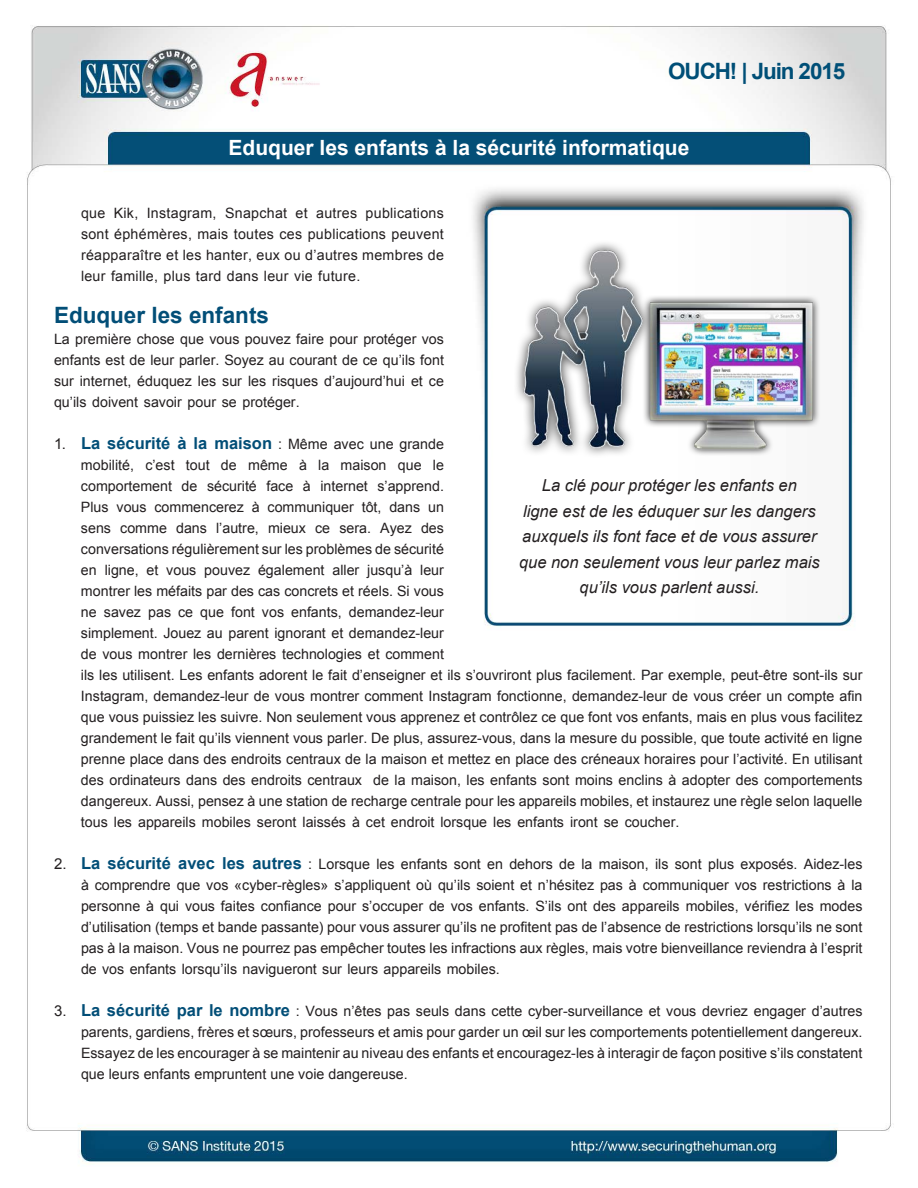
<style>
.page{position:relative;width:918px;height:1188px;background:#fff}
.page>*{position:absolute;margin:0;border:0;box-sizing:border-box;transform-origin:0 0}
.MainText{font:700 22.5px "Arial";color:#024e77}
.t1{font:700 22.5px "Arial";letter-spacing:-.05em;color:#004f77}
.t2{font:700 21px "Arial";color:#fff}
.t3{font:italic 16.5px/25.5px "Arial";color:#231f20;text-align:center}
.t4{font:700 16.5px "Arial";color:#024e77}
.t5{font:15px "Arial";color:#231f20}
.MainText-2{font:14.25px/21px "Arial";color:#231f20;text-align:justify}
.MainText-3{font:14.25px/21px "Arial";letter-spacing:.02em;color:#231f20}
</style>
<div class="page">
<img style="left:26px;top:25px;width:865px;height:1139px">
<img style="left:501px;top:229px;width:331px;height:237px">
<h1 class="t1" style="left:668px;top:56px;width:179px">OUCH! | Juin 2015</h1>
<h2 class="t2" style="left:229px;top:134px;width:462px">Eduquer les enfants laà sécurité informatique</h2>
<p class="MainText-3" style="left:225px;top:202px;width:64px">Snapchat</p>
<p class="MainText-2" style="left:114px;top:202px;width:26px">Kik,</p>
<p class="MainText-3" style="left:147px;top:202px;width:71px">Instagram,</p>
<p class="MainText-3" style="left:366px;top:202px;width:80px">publications</p>
<p class="MainText-2" style="left:296px;top:202px;width:14px">et</p>
<p class="MainText-2" style="left:316px;top:202px;width:43px">autres</p>
<p class="MainText-3" style="left:81px;top:202px;width:364px">que<br>sont éphémères, mais toutes ces publications peuvent réapparaître et les hanter, eux ou ’d autres membres de leur famille, plus tard dans leur vie future.</p>
<p class="MainText" style="left:54px;top:300px;width:217px">Eduquer les enfants</p>
<p class="MainText-2" style="left:54px;top:328px;width:391px">La première chose que vous pouvez faire pour protéger vos enfants est de leur parler. Soyez au courant de ce qu’ils font sur internet, éduquez les sur les risques ’d aujourd’hui et ce qu’ils doivent savoir pour se protéger.</p>
<p class="MainText-2" style="left:278px;top:433px;width:167px">: Même avec une grande</p>
<p class="t4" style="left:81px;top:432px;width:193px">La sécurité à la maison</p>
<p class="t5" style="left:54px;top:434px;width:13px">1.</p>
<p class="t5" style="left:54px;top:854px;width:14px">2.</p>
<p class="t5" style="left:54px;top:1001px;width:14px">3.</p>
<p class="MainText-2" style="left:81px;top:454px;width:55px">mobilité,</p>
<p class="MainText-2" style="left:145px;top:454px;width:31px">’c est</p>
<p class="MainText-2" style="left:186px;top:454px;width:25px">tout</p>
<p class="MainText-2" style="left:221px;top:454px;width:17px">de</p>
<p class="MainText-2" style="left:248px;top:454px;width:41px">même</p>
<p class="MainText-2" style="left:299px;top:454px;width:9px">à</p>
<p class="MainText-2" style="left:318px;top:454px;width:13px">la</p>
<p class="MainText-2" style="left:341px;top:454px;width:47px">maison</p>
<p class="MainText-2" style="left:398px;top:454px;width:25px">que</p>
<p class="MainText-2" style="left:433px;top:454px;width:13px">le</p>
<p class="t3" style="left:519px;top:473px;width:302px">La clé pour protéger les enfants en<br>ligne est de les éduquer sur les dangers auxquels ils font face et de vous assurer que non seulement vous leur parlez mais qu’ils vous parlent aussi.</p>
<p class="MainText-2" style="left:266px;top:475px;width:28px">face</p>
<p class="MainText-2" style="left:377px;top:475px;width:68px">’s apprend.</p>
<p class="MainText-2" style="left:207px;top:475px;width:51px">sécurité</p>
<p class="MainText-2" style="left:303px;top:475px;width:9px">à</p>
<p class="MainText-2" style="left:182px;top:475px;width:17px">de</p>
<p class="MainText-2" style="left:320px;top:475px;width:49px">internet</p>
<p class="MainText-2" style="left:81px;top:475px;width:93px">comportement</p>
<p class="MainText-2" style="left:252px;top:496px;width:9px">à</p>
<p class="MainText-2" style="left:362px;top:496px;width:21px">tôt,</p>
<p class="MainText-2" style="left:81px;top:496px;width:29px">Plus</p>
<p class="MainText-2" style="left:268px;top:496px;width:88px">communiquer</p>
<p class="MainText-2" style="left:389px;top:496px;width:32px">dans</p>
<p class="MainText-2" style="left:117px;top:496px;width:32px">vous</p>
<p class="MainText-2" style="left:154px;top:496px;width:91px">commencerez</p>
<p class="MainText-2" style="left:428px;top:496px;width:17px">un</p>
<p class="MainText-2" style="left:216px;top:517px;width:44px">’l autre,</p>
<p class="MainText-2" style="left:176px;top:517px;width:32px">dans</p>
<p class="MainText-2" style="left:268px;top:517px;width:40px">mieux</p>
<p class="MainText-2" style="left:380px;top:517px;width:33px">Ayez</p>
<p class="MainText-2" style="left:421px;top:517px;width:24px">des</p>
<p class="MainText-2" style="left:81px;top:517px;width:32px">sens</p>
<p class="MainText-2" style="left:81px;top:538px;width:364px">conversations régulièrement sur les problèmes de sécurité</p>
<p class="MainText-2" style="left:420px;top:559px;width:25px">leur</p>
<p class="MainText-2" style="left:120px;top:517px;width:48px">comme</p>
<p class="MainText-2" style="left:315px;top:517px;width:17px">ce</p>
<p class="MainText-2" style="left:339px;top:517px;width:33px">sera.</p>
<p class="MainText-2" style="left:367px;top:559px;width:47px">jusqu à’</p>
<p class="MainText-2" style="left:258px;top:559px;width:68px">également</p>
<p class="MainText-2" style="left:105px;top:559px;width:36px">ligne,</p>
<p class="MainText-2" style="left:332px;top:559px;width:28px">aller</p>
<p class="MainText-2" style="left:147px;top:559px;width:13px">et</p>
<p class="MainText-2" style="left:81px;top:559px;width:17px">en</p>
<p class="MainText-2" style="left:81px;top:580px;width:364px">montrer les méfaits par des cas concrets et réels. Si vous</p>
<p class="MainText-2" style="left:349px;top:601px;width:97px">demandez-leur</p>
<p class="MainText-2" style="left:166px;top:559px;width:32px">vous</p>
<p class="MainText-2" style="left:204px;top:559px;width:47px">pouvez</p>
<p class="MainText-2" style="left:231px;top:601px;width:25px">font</p>
<p class="MainText-2" style="left:291px;top:601px;width:52px">enfants,</p>
<p class="MainText-2" style="left:81px;top:601px;width:17px">ne</p>
<p class="MainText-2" style="left:81px;top:622px;width:364px">simplement. Jouez au parent ignorant et demandez-leur</p>
<p class="MainText-2" style="left:81px;top:643px;width:364px">de vous montrer les dernières technologies et comment</p>
<p class="MainText-2" style="left:81px;top:664px;width:783px">ils les utilisent. Les enfants adorent le fait ’d enseigner et ils ’s ouvriront plus facilement. Par exemple, peut-être sont-ils sur</p>
<p class="MainText-2" style="left:81px;top:685px;width:783px">Instagram, demandez-leur de vous montrer comment Instagram fonctionne, demandez-leur de vous créer un compte afin</p>
<p class="MainText-2" style="left:81px;top:706px;width:783px">que vous puissiez les suivre. Non seulement vous apprenez et contrôlez ce que font vos enfants, mais en plus vous facilitez</p>
<p class="MainText-2" style="left:81px;top:727px;width:783px">grandement le fait qu’ils viennent vous parler. De plus, assurez-vous, dans la mesure du possible, que toute activité en ligne</p>
<p class="MainText-2" style="left:81px;top:748px;width:783px">prenne place dans des endroits centraux de la maison et mettez en place des créneaux horaires pour ’l activité. En utilisant</p>
<p class="MainText-2" style="left:373px;top:769px;width:491px">de la maison, les enfants sont moins enclins à adopter des comportements</p>
<p class="MainText-2" style="left:104px;top:601px;width:39px">savez</p>
<p class="MainText-2" style="left:148px;top:601px;width:24px">pas</p>
<p class="MainText-2" style="left:178px;top:601px;width:17px">ce</p>
<p class="MainText-2" style="left:200px;top:601px;width:25px">que</p>
<p class="MainText-2" style="left:262px;top:601px;width:24px">vos</p>
<p class="MainText-2" style="left:81px;top:769px;width:783px;text-align:left">des ordinateurs dans des endroits centraux<br>dangereux. Aussi, pensez à une station de recharge centrale pour les appareils mobiles, et instaurez une règle selon laquelle tous les appareils mobiles seront laissés à cet endroit lorsque les enfants iront se coucher.</p>
<p class="MainText-2" style="left:308px;top:853px;width:556px">: Lorsque les enfants sont en dehors de la maison, ils sont plus exposés. Aidez-les</p>
<p class="t4" style="left:81px;top:852px;width:222px">La sécurité avec les autres</p>
<p class="MainText-2" style="left:81px;top:874px;width:783px">à comprendre que vos «cyber-règles» ’s appliquent où qu’ils soient et ’n hésitez pas à communiquer vos restrictions à la personne à qui vous faites confiance pour ’s occuper de vos enfants S. ’ils ont des appareils mobiles, vérifiez les modes ’d utilisation (temps et bande passante) pour vous assurer qu’ils ne profitent pas de ’l absence de restrictions lorsqu’ils ne sont pas laà maison. Vous ne pourrez pas empêcher toutes les infractions aux règles, mais votre bienveillance reviendra ’là esprit de vos enfants lorsqu’ils navigueront sur leurs appareils mobiles.</p>
<p class="MainText-2" style="left:296px;top:1000px;width:568px">: Vous ’n êtes pas seuls dans cette cyber-surveillance et vous devriez engager ’d autres</p>
<p class="t4" style="left:81px;top:999px;width:210px">La sécurité par le nombre</p>
<p class="MainText-2" style="left:81px;top:1021px;width:783px">parents, gardiens, frères et sœurs, professeurs et amis pour garder un œil sur les comportements potentiellement dangereux.<br>Essayez de les encourager à se maintenir au niveau des enfants et encouragez-les à interagir de façon positive ’s ils constatent que leurs enfants empruntent une voie dangereuse.</p>
</div>
